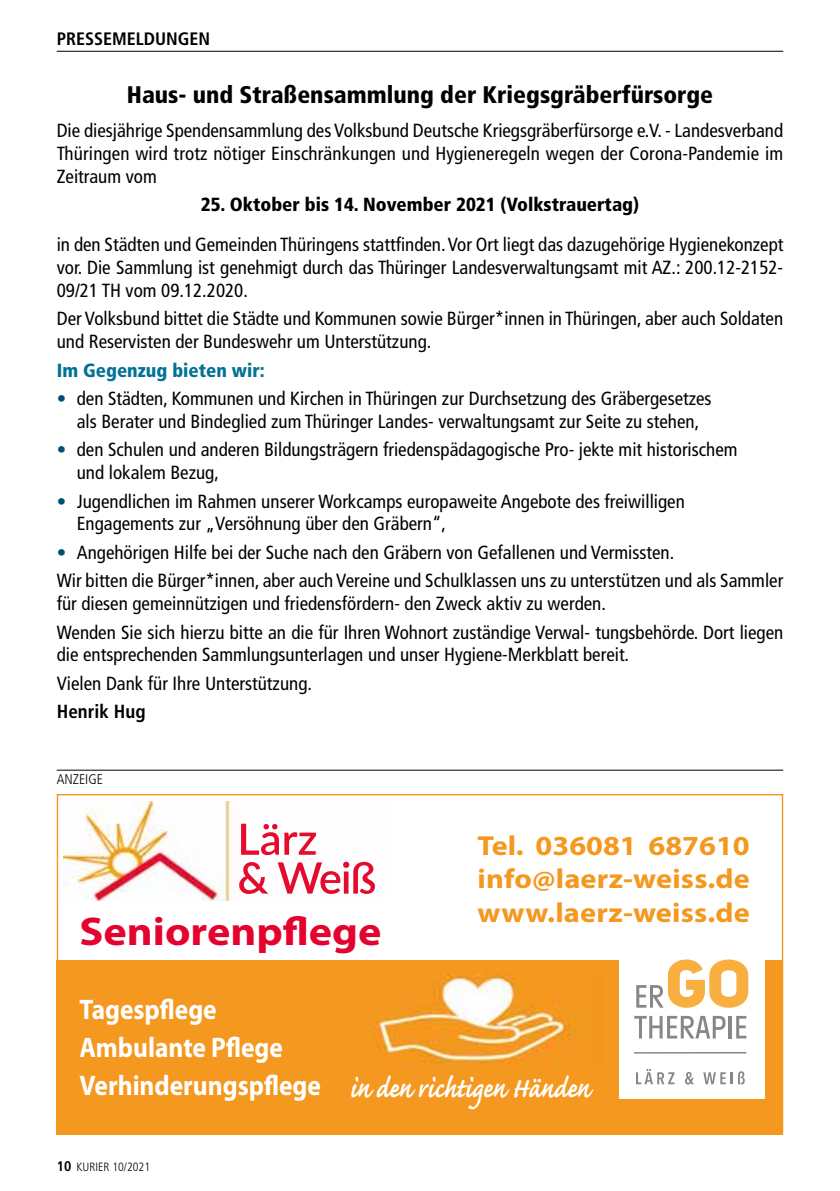
<style>
.page{position:relative;width:840px;height:1191px;background:#fff}
.page>*{position:absolute;margin:0;border:0;box-sizing:border-box;transform-origin:0 0}
.t1{font:700 40.2px "Myriad Pro";color:#e4032e;scale:1.1 1}
.t2{font:700 36.2px "Caflisch Script";color:#fff;scale:.83 1}
.t3{font:700 28.4px/37.8px "Myriad Pro";color:#fff;scale:.9 1}
.t4{font:700 27.6px/33.2px "Myriad Pro";letter-spacing:.005em;color:#f4981f;text-align:justify;scale:1.1 1}
.t5{font:900 condensed 24px "Frutiger LT Std";color:#000}
.t6{font:condensed 19px/22.8px "Frutiger LT Std";color:#000}
.t7{font:900 condensed 19px "Frutiger LT Std";color:#000}
.t8{font:900 condensed 19px "Frutiger LT Std";color:#007294}
.t9{font:700 condensed 19px "Frutiger LT Std";color:#000}
.t10{font:700 condensed 18px "Frutiger LT Std";color:#000}
.t11{font:300 condensed 14px "Frutiger LT Std";color:#000}
.t12{font:300 condensed 12px "Frutiger LT Std";color:#000}
.s1{font-weight:900;color:#005070}
.s2{font-weight:700;font-size:14px}
</style>
<div class="page">
<hr style="left:57px;top:51px;width:725px;height:1px;background:#000">
<hr style="left:57px;top:770px;width:725px;height:1px;background:#000">
<div style="left:57px;top:959px;width:725px;height:175px;background:#f4981f"></div>
<img style="left:63px;top:801px;width:312px;height:100px">
<img style="left:374px;top:973px;width:208px;height:90px">
<div style="left:618px;top:940px;width:145px;height:159px;background:#fff"></div>
<svg style="left:634px;top:1016px;width:91px;height:22px"></svg>
<hr style="left:728px;top:1016px;width:3px;height:22px;background:#878787">
<svg style="left:736px;top:1016px;width:9px;height:22px"></svg>
<svg style="left:636px;top:959px;width:111px;height:48px"></svg>
<hr style="left:633px;top:1052px;width:113px;height:1px;background:#706f6f">
<svg style="left:636px;top:1068px;width:38px;height:16px"></svg>
<svg style="left:685px;top:1072px;width:8px;height:12px"></svg>
<svg style="left:703px;top:1071px;width:41px;height:13px"></svg>
<p class="t10" style="left:57px;top:28px;width:155px">PRESSEMELDUNGEN</p>
<p class="t5" style="left:127px;top:80px;width:587px">Haus- und Straßensammlung der Kriegsgräberfürsorge</p>
<p class="t6" style="left:57px;top:119px;width:727px;text-align:justify">Die diesjährige Spendensammlung des Volksbund Deutsche Kriegsgräberfürsorge e.V. - Landesverband Thüringen wird trotz nötiger Einschränkungen und Hygieneregeln wegen der Corona-Pandemie im Zeitraum vom</p>
<p class="t7" style="left:201px;top:193px;width:439px">25. Oktober bis 14. November 2021 (Volkstrauertag)</p>
<p class="t6" style="left:57px;top:233px;width:727px;text-align:justify">in den Städten und Gemeinden Thüringens stattfinden. Vor Ort liegt das dazugehörige Hygienekonzept vor. Die Sammlung ist genehmigt durch das Thüringer Landesverwaltungsamt mit AZ.: 200.12-2152- 09/21 TH vom 09.12.2020.</p>
<p class="t6" style="left:57px;top:307px;width:727px">Der Volksbund bittet die Städte und Kommunen sowie Bürger*innen in Thüringen, aber auch Soldaten und Reservisten der Bundeswehr um Unterstützung.</p>
<p class="t8" style="left:57px;top:358px;width:209px">Im Gegenzug bieten wir:</p>
<p class="t6" style="left:57px;top:387px;width:656px;text-align:center"><span class="s1">•</span> den Städten, Kommunen und Kirchen in Thüringen zur Durchsetzung des Gräbergesetzes als Berater und Bindeglied zum Thüringer Landes- verwaltungsamt zur Seite zu stehen,</p>
<p class="t6" style="left:77px;top:438px;width:662px;text-indent:-20px"><span class="s1">•</span> den Schulen und anderen Bildungsträgern friedenspädagogische Pro- jekte mit historischem und lokalem Bezug,</p>
<p class="t6" style="left:77px;top:490px;width:609px;text-indent:-20px"><span class="s1">•</span> Jugendlichen im Rahmen unserer Workcamps europaweite Angebote des freiwilligen<br>Engagements zur „Versöhnung über den Gräbern“,</p>
<p class="t6" style="left:57px;top:538px;width:727px;line-height:28.4px"><span class="s1">•</span> Angehörigen Hilfe bei der Suche nach den Gräbern von Gefallenen und Vermissten.<br>Wir bitten die Bürger*innen, aber auch Vereine und Schulklassen uns zu unterstützen und als Sammler</p>
<p class="t6" style="left:57px;top:589px;width:727px;line-height:28.4px">für diesen gemeinnützigen und friedensfördern- den Zweck aktiv zu werden.<br>Wenden Sie sich hierzu bitte an die für Ihren Wohnort zuständige Verwal- tungsbehörde. Dort liegen</p>
<p class="t6" style="left:57px;top:640px;width:573px;line-height:28.4px">die entsprechenden Sammlungsunterlagen und unser Hygiene-Merkblatt bereit.<br>Vielen Dank für Ihre Unterstützung.</p>
<p class="t9" style="left:57px;top:700px;width:90px">Henrik Hug</p>
<p class="t11" style="left:57px;top:771px;width:48px">ANZEIGE</p>
<h1 class="t1" style="left:79px;top:908px;width:276px">Seniorenpflege</h1>
<h3 class="t4" style="left:477px;top:829px;width:249px">Tel. 036081 687610 info@laerz-weiss.de www.laerz-weiss.de</h3>
<h3 class="t3" style="left:79px;top:991px;width:270px">Tagespflege<br>Ambulante Pflege<br>Verhinderungspflege</h3>
<p class="t12" style="left:57px;top:1159px;width:95px"><span class="s2">10</span> KURIER 10/2021</p>
<h2 class="t2" style="left:350px;top:1069px;width:290px">in den richtigen Händen</h2>
</div>
